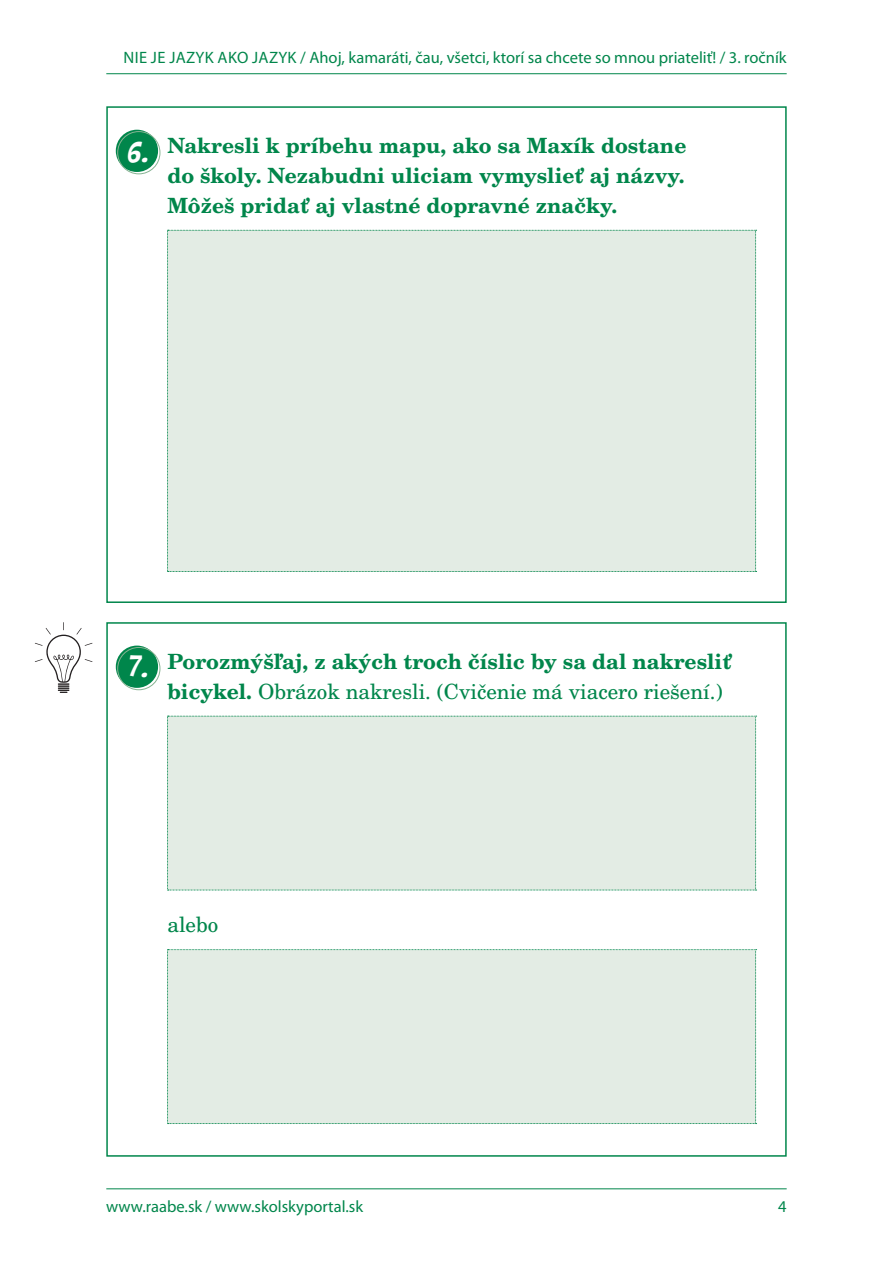
<style>
.page{position:relative;width:893px;height:1263px;background:#fff}
.page>*{position:absolute;margin:0;border:0;box-sizing:border-box;transform-origin:0 0}
.x_text{font:italic 32.7px "Barthowheel";color:#fff}
.x_text-2{font:700 21px/30px "Century Schoolbook LOT";color:#00864b;text-align:justify}
.x_text-3{font:21px "Century Schoolbook LOT Rom";color:#00864b}
.t1{font:16.5px "Myriad Pro";color:#00864b}
.s1{font-family:"Century Schoolbook LOT Rom";font-weight:400}
</style>
<div class="page">
<hr style="left:106px;top:1188px;width:681px;height:1px;background:#00864b">
<hr style="left:106px;top:73px;width:681px;height:1px;background:#00864b">
<div style="left:167px;top:230px;width:590px;height:342px;background:#e3ece4"></div>
<div style="left:106px;top:106px;width:681px;height:497px;border:2px solid #00864b"></div>
<div style="left:167px;top:716px;width:590px;height:175px;background:#e3ece4"></div>
<div style="left:167px;top:949px;width:590px;height:175px;background:#e3ece4"></div>
<div style="left:116px;top:130px;width:42px;height:42px;background:#00864b;border-radius:50%"></div>
<div style="left:117px;top:131px;width:43px;height:43px;border:1px solid #86b392;border-radius:50%"></div>
<div style="left:116px;top:646px;width:42px;height:42px;background:#00864b;border-radius:50%"></div>
<div style="left:117px;top:647px;width:43px;height:43px;border:1px solid #86b392;border-radius:50%"></div>
<svg style="left:35px;top:622px;width:57px;height:71px"></svg>
<p class="t1" style="left:124px;top:47px;width:665px">NIE JE JAZYK AKO JAZYK / Ahoj, kamaráti, čau, všetci, ktorí sa chcete so mnou priateliť! / 3. ročník</p>
<p class="x_text" style="left:126px;top:133px;width:24px">6.</p>
<p class="x_text-2" style="left:167px;top:131px;width:521px">Nakresli k príbehu mapu, ako sa Maxík dostane do školy. Nezabudni uliciam vymyslieť aj názvy.<br>Môžeš pridať aj vlastné dopravné značky.</p>
<p class="x_text" style="left:126px;top:649px;width:23px">7.</p>
<p class="x_text-2" style="left:167px;top:647px;width:566px">Porozmýšľaj, z akých troch číslic by sa dal nakresliť bicykel. <span class="s1">Obrázok nakresli. (Cvičenie má viacero riešení.)</span></p>
<p class="x_text-3" style="left:167px;top:912px;width:52px">alebo</p>
<p class="t1" style="left:106px;top:1196px;width:258px">www.raabe.sk / www.skolskyportal.sk</p>
<p class="t1" style="left:778px;top:1196px;width:10px">4</p>
</div>
